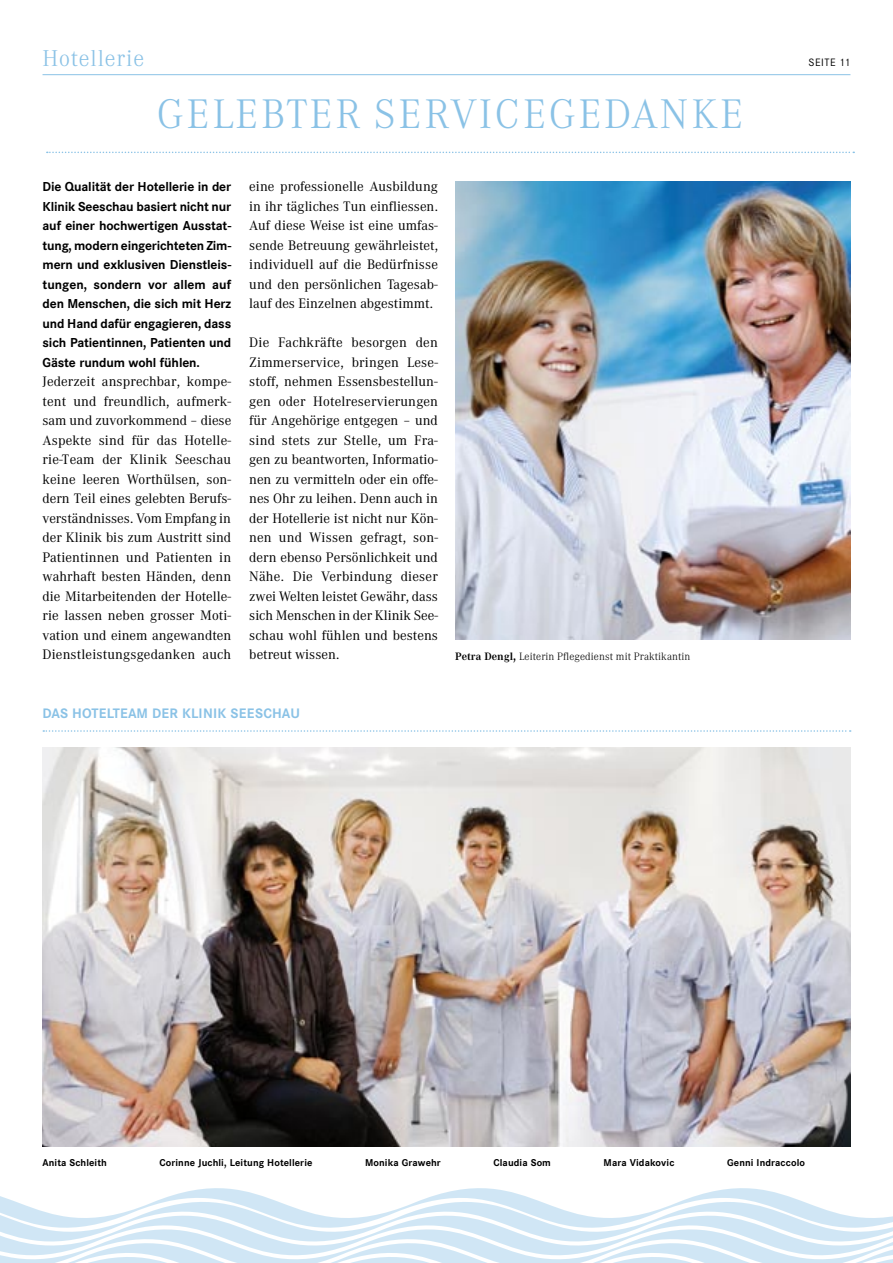
<style>
.page{position:relative;width:893px;height:1263px;background:#fff}
.page>*{position:absolute;margin:0;border:0;box-sizing:border-box;transform-origin:0 0}
.t1{font:300 40.5px "Corporate ABQ";letter-spacing:.055em;color:#8ac2e6}
.t2{font:300 22.5px "Corporate ABQ";letter-spacing:.04em;color:#8ac2e6}
.t3{font:13.5px/19.5px "Corporate ABQ";letter-spacing:.005em;color:#000;text-align:justify}
.t4{font:700 13.5px "Corporate SBQ";letter-spacing:.01em;color:#8ac2e6}
.t5{font:700 12.75px/19.5px "Corporate SBQ";letter-spacing:-.01em;color:#000;text-align:justify}
.t6{font:300 10.5px "Corporate ABQ";letter-spacing:.01em;color:#000}
.t7{font:10.5px "Corporate SBQ";letter-spacing:.05em;color:#000}
.t8{font:700 9.75px "Corporate SBQ";letter-spacing:.01em;color:#000}
.s1{font-weight:700}
</style>
<div class="page">
<svg style="left:0;top:1188px;width:893px;height:75px"></svg>
<hr style="left:43px;top:74px;width:807px;height:1px;background:#8ac2e6">
<svg style="left:43px;top:730px;width:808px;height:2px"></svg>
<img style="left:43px;top:747px;width:807px;height:400px">
<img style="left:455px;top:182px;width:395px;height:457px">
<svg style="left:47px;top:152px;width:807px;height:1px"></svg>
<h2 class="t2" style="left:43px;top:45px;width:103px">Hotellerie</h2>
<p class="t7" style="left:808px;top:56px;width:44px">SEITE 11</p>
<h1 class="t1" style="left:157px;top:90px;width:243px">gelebter servicege</h1>
<h1 class="t1" style="left:605px;top:90px;width:136px">danke</h1>
<p class="t5" style="left:43px;top:177px;width:190px">Die Qualität der Hotellerie in der Klinik Seeschau basiert nicht nur auf einer hochwertigen Ausstat&shy;tung, modern eingerichteten Zim&shy;mern und exklusiven Dienstleis&shy;tungen, sondern vor allem auf den Menschen, die sich mit Herz und Hand dafür engagieren, dass sich Patientinnen, Patienten und Gäste rundum wohl fühlen.</p>
<p class="t3" style="left:43px;top:372px;width:190px">Jederzeit ansprechbar, kompe&shy;tent und freundlich, aufmerk&shy;sam und zuvorkommend – diese Aspekte sind für das Hotelle&shy;rie-Team der Klinik Seeschau keine leeren Worthülsen, son&shy;dern Teil eines gelebten Berufs&shy;verständnisses. Vom Empfang in der Klinik bis zum Austritt sind Patientinnen und Patienten in wahrhaft besten Händen, denn die Mitarbeitenden der Hotelle&shy;rie lassen neben grosser Moti&shy;vation und einem angewandten Dienstleistungsgedanken auch</p>
<p class="t3" style="left:249px;top:177px;width:190px">eine professionelle Ausbildung in ihr tägliches Tun einfliessen.<br>Auf diese Weise ist eine umfas&shy;sende Betreuung gewährleistet, individuell auf die Bedürfnisse und den persönlichen Tagesab&shy;lauf des Einzelnen abgestimmt.</p>
<p class="t3" style="left:249px;top:333px;width:190px">Die Fachkräfte besorgen den Zimmerservice, bringen Lese&shy;stoff, nehmen Essensbestellun&shy;gen oder Hotelreservierungen für Angehörige entgegen – und sind stets zur Stelle, um Fra&shy;gen zu beantworten, Informatio&shy;nen zu vermitteln oder ein offe&shy;nes Ohr zu leihen. Denn auch in der Hotellerie ist nicht nur Kön&shy;nen und Wissen gefragt, son&shy;dern ebenso Persönlichkeit und Nähe. Die Verbindung dieser zwei Welten leistet Gewähr, dass sich Menschen in der Klinik See&shy;schau wohl fühlen und bestens betreut wissen.</p>
<p class="t6" style="left:455px;top:650px;width:237px"><span class="s1">Petra Dengl,</span> Leiterin Pflegedienst mit Praktikantin</p>
<p class="t4" style="left:43px;top:705px;width:259px">DAS HOTELTEAM DER KLINIK SEESCHAU</p>
<p class="t8" style="left:43px;top:1157px;width:66px">Anita Schleith</p>
<p class="t8" style="left:160px;top:1157px;width:154px">Corinne Juchli, Leitung Hotellerie</p>
<p class="t8" style="left:365px;top:1157px;width:77px">Monika Grawehr</p>
<p class="t8" style="left:493px;top:1157px;width:59px">Claudia Som</p>
<p class="t8" style="left:604px;top:1157px;width:72px">Mara Vidakovic</p>
<p class="t8" style="left:727px;top:1157px;width:79px">Genni Indraccolo</p>
</div>
